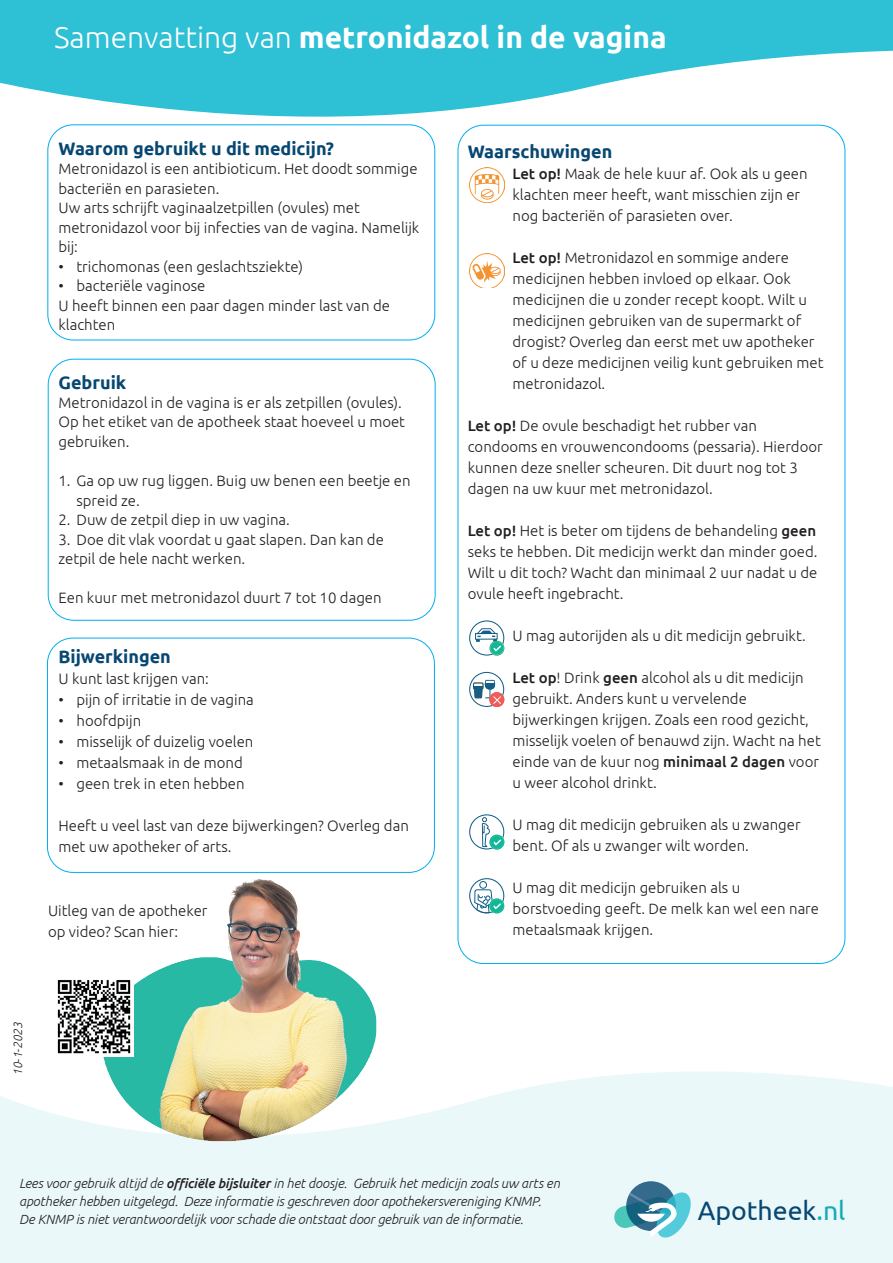
<style>
.page{position:relative;width:893px;height:1263px;background:#fff}
.page>*{position:absolute;margin:0;border:0;box-sizing:border-box;transform-origin:0 0}
.t1{font:700 30px "Ubuntu";color:#fff}
.t2{font:26.7px "Ubuntu";color:#074771}
.t3{font:700 18px "Ubuntu";color:#074772}
.t4{font:300 15px/21px "Ubuntu";color:#231f20}
.t5{font:italic 300 13.35px/18px "Ubuntu";letter-spacing:-.005em;color:#231f20}
.t6{font:italic 300 12px "Ubuntu";color:#231f20}
.s1{font-weight:300}
.s2{font-weight:500}
.s3{color:#17aab8}
</style>
<div class="page">
<svg style="left:0;top:1071px;width:893px;height:192px;background:#ebf8fa"></svg>
<svg style="left:0;top:0;width:893px;height:165px;fill:#2ec0d4"></svg>
<svg style="left:626px;top:1181px;width:50px;height:50px"></svg>
<svg style="left:614px;top:1192px;width:77px;height:45px;background:#81becb"></svg>
<div style="left:458px;top:125px;width:387px;height:838px;background:#fff;border-radius:26px"></div>
<div style="left:48px;top:359px;width:387px;height:261px;border:1px solid #00aeef;border-radius:26px"></div>
<div style="left:48px;top:125px;width:387px;height:215px;background:#fff;border-radius:26px"></div>
<div style="left:48px;top:125px;width:387px;height:215px;border:1px solid #00aeef;border-radius:26px"></div>
<svg style="left:469px;top:620px;width:35px;height:35px"></svg>
<img style="left:469px;top:253px;width:35px;height:35px">
<img style="left:469px;top:167px;width:35px;height:35px">
<svg style="left:469px;top:672px;width:35px;height:35px"></svg>
<svg style="left:469px;top:814px;width:35px;height:35px"></svg>
<svg style="left:469px;top:878px;width:35px;height:35px"></svg>
<img style="left:85px;top:871px;width:298px;height:278px">
<img style="left:57px;top:977px;width:77px;height:79px">
<h1 class="t1" style="left:54px;top:19px;width:614px"><span class="s1">Samenvatting van</span> metronidazol in de vagina</h1>
<p class="t3" style="left:58px;top:137px;width:277px">Waarom gebruikt u dit medicijn?</p>
<p class="t4" style="left:58px;top:159px;width:362px;line-height:19.5px">Metronidazol is een antibioticum. Het doodt sommige bacteriën en parasieten.<br>Uw arts schrijft vaginaalzetpillen (ovules) met metronidazol voor bij infecties van de vagina. Namelijk bij:</p>
<p class="t4" style="left:58px;top:255px;width:246px">• trichomonas (een geslachtsziekte)</p>
<p class="t4" style="left:58px;top:276px;width:333px;line-height:19.5px">• bacteriële vaginose<br>U heeft binnen een paar dagen minder last van de klachten</p>
<p class="t3" style="left:58px;top:371px;width:69px">Gebruik</p>
<p class="t4" style="left:58px;top:392px;width:348px;line-height:19.5px">Metronidazol in de vagina is er als zetpillen (ovules).<br>Op het etiket van de apotheek staat hoeveel u moet gebruiken.</p>
<p class="t4" style="left:76px;top:471px;width:336px;line-height:19.5px;text-indent:-18px">1. Ga op uw rug liggen. Buig uw benen een beetje en spreid ze.</p>
<p class="t4" style="left:58px;top:509px;width:233px">2. Duw de zetpil diep in uw vagina.</p>
<p class="t4" style="left:58px;top:529px;width:327px;line-height:19.5px">3. Doe dit vlak voordat u gaat slapen. Dan kan de zetpil de hele nacht werken.</p>
<p class="t4" style="left:58px;top:587px;width:325px">Een kuur met metronidazol duurt 7 tot 10 dagen</p>
<p class="t3" style="left:58px;top:646px;width:114px">Bijwerkingen</p>
<p class="t4" style="left:58px;top:668px;width:152px">U kunt last krijgen van:</p>
<p class="t4" style="left:58px;top:689px;width:197px">• pijn of irritatie in de vagina</p>
<p class="t4" style="left:58px;top:710px;width:84px">• hoofdpijn</p>
<p class="t4" style="left:58px;top:731px;width:197px">• misselijk of duizelig voelen</p>
<p class="t4" style="left:58px;top:752px;width:186px">• metaalsmaak in de mond</p>
<p class="t4" style="left:58px;top:773px;width:188px">• geen trek in eten hebben</p>
<p class="t4" style="left:58px;top:815px;width:352px">Heeft u veel last van deze bijwerkingen? Overleg dan met uw apotheker of arts.</p>
<p class="t4" style="left:48px;top:899px;width:161px">Uitleg van de apotheker op video? Scan hier:</p>
<p class="t6" style="left:11px;top:1076px;width:56px;rotate:-90deg">10-1-2023</p>
<p class="t3" style="left:468px;top:141px;width:146px">Waarschuwingen</p>
<p class="t4" style="left:513px;top:163px;width:297px"><span class="s2">Let op!</span> Maak de hele kuur af. Ook als u geen klachten meer heeft, want misschien zijn er nog bacteriën of parasieten over.</p>
<p class="t4" style="left:513px;top:247px;width:312px"><span class="s2">Let op!</span> Metronidazol en sommige andere medicijnen hebben invloed op elkaar. Ook medicijnen die u zonder recept koopt. Wilt u medicijnen gebruiken van de supermarkt of drogist? Overleg dan eerst met uw apotheker of u deze medicijnen veilig kunt gebruiken met metronidazol.</p>
<p class="t4" style="left:468px;top:415px;width:356px"><span class="s2">Let op!</span> De ovule beschadigt het rubber van condooms en vrouwencondooms (pessaria). Hierdoor kunnen deze sneller scheuren. Dit duurt nog tot 3 dagen na uw kuur met metronidazol.</p>
<p class="t4" style="left:468px;top:520px;width:351px;text-align:justify"><span class="s2">Let op!</span> Het is beter om tijdens de behandeling <span class="s2">geen </span>seks te hebben. Dit medicijn werkt dan minder goed.<br>Wilt u dit toch? Wacht dan minimaal 2 uur nadat u de ovule heeft ingebracht.</p>
<p class="t4" style="left:513px;top:625px;width:295px">U mag autorijden als u dit medicijn gebruikt.</p>
<p class="t4" style="left:513px;top:667px;width:310px"><span class="s2">Let op</span>! Drink <span class="s2">geen</span> alcohol als u dit medicijn gebruikt. Anders kunt u vervelende bijwerkingen krijgen. Zoals een rood gezicht, misselijk voelen of benauwd zijn. Wacht na het einde van de kuur nog <span class="s2">minimaal 2 dagen</span> voor u weer alcohol drinkt.</p>
<p class="t4" style="left:513px;top:814px;width:290px">U mag dit medicijn gebruiken als u zwanger bent. Of als u zwanger wilt worden.</p>
<p class="t4" style="left:513px;top:877px;width:308px">U mag dit medicijn gebruiken als u borstvoeding geeft. De melk kan wel een nare metaalsmaak krijgen.</p>
<p class="t5" style="left:19px;top:1174px;width:542px">Lees voor gebruik altijd de <span class="s2">officiële bijsluiter</span> in het doosje. Gebruik het medicijn zoals uw arts en apotheker hebben uitgelegd. Deze informatie is geschreven door apothekersvereniging KNMP.<br>De KNMP is niet verantwoordelijk voor schade die ontstaat door gebruik van de informatie.</p>
<h2 class="t2" style="left:698px;top:1194px;width:149px">Apotheek<span class="s3">.nl</span></h2>
</div>
